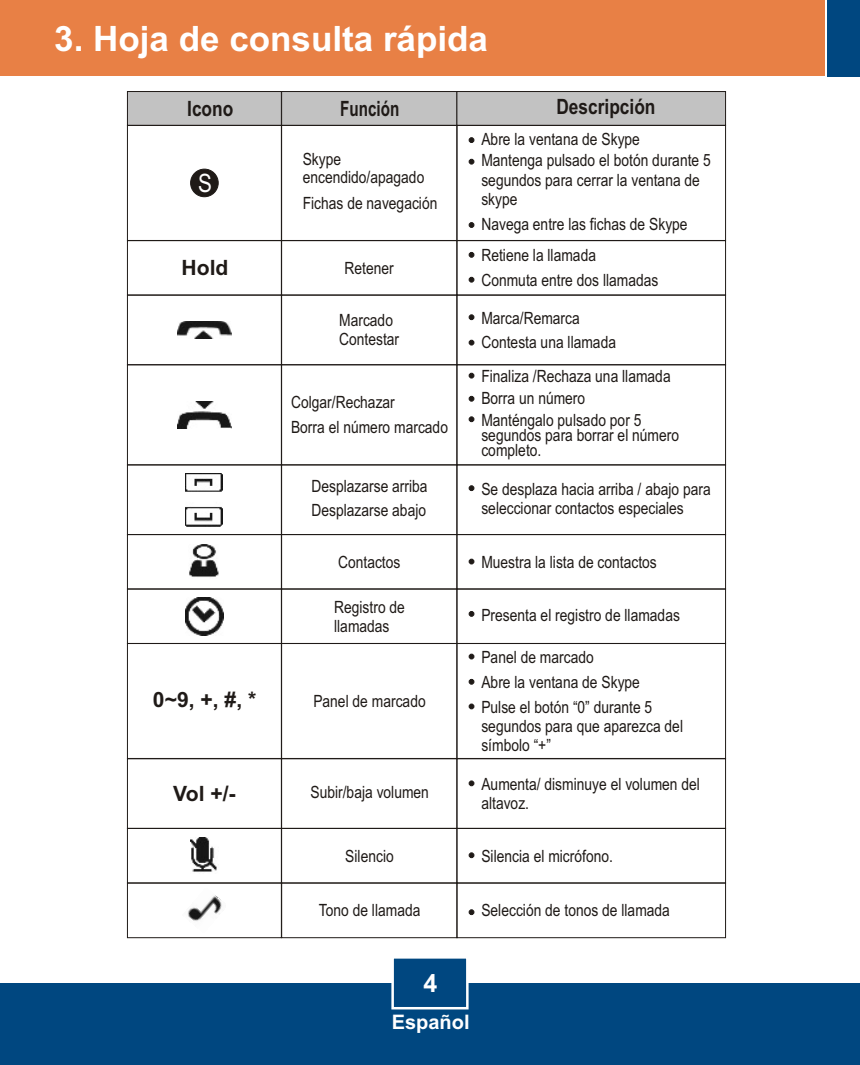
<style>
.page{position:relative;width:860px;height:1065px;background:#fff}
.page>*{position:absolute;margin:0;border:0;box-sizing:border-box;transform-origin:0 0}
.t1{font:700 35px "Arial";color:#fff}
.t2{font:25.25px "Arial Narrow";color:#fff}
.t3{font:700 25px "Arial";color:#fff}
.t4{font:700 21px "Arial";color:#1f1a17}
.t5{font:700 21px "Arial Narrow";color:#1f1a17}
.t6{font:700 21px "Arial Narrow";color:#1f1a17;scale:.88 1}
.t7{font:700 20px "Arial";color:#fff}
.t8{font:17px/19px "Arial Narrow";color:#1f1a17}
</style>
<div class="page">
<div style="left:0;top:983px;width:860px;height:82px;background:#004780"></div>
<div style="left:0;top:0;width:824px;height:76px;background:#e88045"></div>
<div style="left:827px;top:0;width:33px;height:76px;background:#004780"></div>
<svg style="left:391px;top:958px;width:78px;height:52px"></svg>
<div style="left:127px;top:125px;width:155px;height:116px;border:1px solid #1f1a17"></div>
<div style="left:127px;top:240px;width:155px;height:55px;border:1px solid #1f1a17"></div>
<div style="left:127px;top:295px;width:155px;height:70px;border:1px solid #1f1a17"></div>
<div style="left:127px;top:364px;width:155px;height:101px;border:1px solid #1f1a17"></div>
<div style="left:127px;top:534px;width:155px;height:55px;border:1px solid #1f1a17"></div>
<div style="left:127px;top:589px;width:155px;height:55px;border:1px solid #1f1a17"></div>
<div style="left:127px;top:643px;width:155px;height:116px;border:1px solid #1f1a17"></div>
<div style="left:127px;top:828px;width:155px;height:55px;border:1px solid #1f1a17"></div>
<div style="left:281px;top:125px;width:176px;height:116px;border:1px solid #1f1a17"></div>
<div style="left:281px;top:240px;width:176px;height:55px;border:1px solid #1f1a17"></div>
<div style="left:281px;top:295px;width:176px;height:70px;border:1px solid #1f1a17"></div>
<div style="left:281px;top:364px;width:176px;height:101px;border:1px solid #1f1a17"></div>
<div style="left:281px;top:465px;width:176px;height:70px;border:1px solid #1f1a17"></div>
<div style="left:281px;top:534px;width:176px;height:55px;border:1px solid #1f1a17"></div>
<div style="left:281px;top:589px;width:176px;height:55px;border:1px solid #1f1a17"></div>
<div style="left:281px;top:643px;width:176px;height:116px;border:1px solid #1f1a17"></div>
<div style="left:281px;top:759px;width:176px;height:70px;border:1px solid #1f1a17"></div>
<div style="left:281px;top:828px;width:176px;height:55px;border:1px solid #1f1a17"></div>
<svg style="left:127px;top:91px;width:599px;height:35px"></svg>
<div style="left:457px;top:125px;width:269px;height:116px;border:1px solid #1f1a17"></div>
<div style="left:457px;top:240px;width:269px;height:55px;border:1px solid #1f1a17"></div>
<div style="left:457px;top:295px;width:269px;height:70px;border:1px solid #1f1a17"></div>
<div style="left:457px;top:364px;width:269px;height:101px;border:1px solid #1f1a17"></div>
<div style="left:457px;top:534px;width:269px;height:55px;border:1px solid #1f1a17"></div>
<div style="left:457px;top:589px;width:269px;height:55px;border:1px solid #1f1a17"></div>
<div style="left:457px;top:643px;width:269px;height:116px;border:1px solid #1f1a17"></div>
<div style="left:457px;top:828px;width:269px;height:55px;border:1px solid #1f1a17"></div>
<div style="left:190px;top:169px;width:28px;height:28px;background:#1f1a17;border:1px solid #1f1a17;border-radius:50%"></div>
<img style="left:178px;top:402px;width:53px;height:26px">
<img style="left:178px;top:321px;width:53px;height:18px">
<img style="left:186px;top:473px;width:37px;height:53px">
<img style="left:189px;top:545px;width:30px;height:32px">
<img style="left:190px;top:837px;width:27px;height:35px">
<img style="left:185px;top:597px;width:38px;height:38px">
<div style="left:127px;top:883px;width:155px;height:55px;border:1px solid #1f1a17"></div>
<div style="left:281px;top:883px;width:176px;height:55px;border:1px solid #1f1a17"></div>
<div style="left:457px;top:883px;width:269px;height:55px;border:1px solid #1f1a17"></div>
<svg style="left:469px;top:910px;width:5px;height:5px"></svg>
<svg style="left:469px;top:137px;width:5px;height:6px"></svg>
<svg style="left:469px;top:159px;width:5px;height:5px"></svg>
<svg style="left:469px;top:222px;width:5px;height:6px"></svg>
<svg style="left:469px;top:252px;width:5px;height:6px"></svg>
<svg style="left:469px;top:277px;width:5px;height:5px"></svg>
<svg style="left:469px;top:340px;width:5px;height:5px"></svg>
<svg style="left:469px;top:417px;width:5px;height:5px"></svg>
<svg style="left:469px;top:396px;width:5px;height:5px"></svg>
<svg style="left:469px;top:373px;width:5px;height:5px"></svg>
<svg style="left:469px;top:315px;width:5px;height:5px"></svg>
<svg style="left:469px;top:486px;width:5px;height:5px"></svg>
<svg style="left:469px;top:559px;width:5px;height:5px"></svg>
<svg style="left:469px;top:611px;width:5px;height:6px"></svg>
<svg style="left:469px;top:679px;width:5px;height:5px"></svg>
<svg style="left:469px;top:704px;width:5px;height:5px"></svg>
<svg style="left:469px;top:654px;width:5px;height:5px"></svg>
<svg style="left:469px;top:781px;width:5px;height:5px"></svg>
<svg style="left:469px;top:853px;width:5px;height:5px"></svg>
<img style="left:187px;top:895px;width:35px;height:26px">
<h1 class="t1" style="left:54px;top:26px;width:435px">3. Hoja de consulta rápida</h1>
<p class="t5" style="left:187px;top:101px;width:48px">Icono</p>
<p class="t6" style="left:340px;top:101px;width:69px">Función</p>
<p class="t5" style="left:556px;top:99px;width:101px">Descripción</p>
<h2 class="t2" style="left:198px;top:174px;width:15px">S</h2>
<p class="t4" style="left:182px;top:260px;width:48px">Hold</p>
<p class="t4" style="left:153px;top:692px;width:105px">0~9, +, #, *</p>
<p class="t4" style="left:173px;top:786px;width:64px">Vol +/-</p>
<p class="t8" style="left:303px;top:152px;width:123px;line-height:17.2px">Skype encendido/apagado</p>
<p class="t8" style="left:303px;top:195px;width:136px">Fichas de navegación</p>
<p class="t8" style="left:345px;top:260px;width:51px">Retener</p>
<p class="t8" style="left:481px;top:130px;width:231px;line-height:21.5px">Abre la ventana de Skype<br>Mantenga pulsado el botón durante 5</p>
<p class="t8" style="left:481px;top:172px;width:220px">segundos para cerrar la ventana de skype</p>
<p class="t8" style="left:481px;top:216px;width:208px">Navega entre las fichas de Skype</p>
<p class="t8" style="left:481px;top:245px;width:179px;line-height:24.8px">Retiene la llamada<br>Conmuta entre dos llamadas</p>
<p class="t8" style="left:339px;top:312px;width:62px">Marcado<br>Contestar</p>
<p class="t8" style="left:481px;top:307px;width:136px;line-height:24.8px">Marca/Remarca<br>Contesta una llamada</p>
<p class="t8" style="left:291px;top:392px;width:159px;line-height:24.8px">Colgar/Rechazar<br>Borra el número marcado</p>
<p class="t8" style="left:481px;top:367px;width:191px;line-height:21.8px">Finaliza /Rechaza una llamada<br>Borra un número<br>Manténgalo pulsado por 5</p>
<p class="t8" style="left:481px;top:429px;width:199px;line-height:15.2px">segundos para borrar el número completo.</p>
<p class="t8" style="left:311px;top:475px;width:118px;line-height:24.8px">Desplazarse arriba<br>Desplazarse abajo</p>
<p class="t8" style="left:481px;top:481px;width:231px">Se desplaza hacia arriba / abajo para seleccionar contactos especiales</p>
<p class="t8" style="left:338px;top:554px;width:64px">Contactos</p>
<p class="t8" style="left:481px;top:554px;width:177px">Muestra la lista de contactos</p>
<p class="t8" style="left:334px;top:599px;width:72px">Registro de llamadas</p>
<p class="t8" style="left:481px;top:607px;width:200px">Presenta el registro de llamadas</p>
<p class="t8" style="left:313px;top:693px;width:114px">Panel de marcado</p>
<p class="t8" style="left:481px;top:646px;width:172px;line-height:25px">Panel de marcado<br>Abre la ventana de Skype<br>Pulse el botón “0” durante 5</p>
<p class="t8" style="left:481px;top:718px;width:203px">segundos para que aparezca del símbolo “+”</p>
<p class="t8" style="left:310px;top:784px;width:120px">Subir/baja volumen</p>
<p class="t8" style="left:481px;top:776px;width:220px">Aumenta/ disminuye el volumen del altavoz.</p>
<p class="t8" style="left:345px;top:848px;width:50px">Silencio</p>
<p class="t8" style="left:481px;top:848px;width:133px">Silencia el micrófono.</p>
<p class="t8" style="left:319px;top:902px;width:103px">Tono de llamada</p>
<p class="t8" style="left:481px;top:902px;width:190px">Selección de tonos de llamada</p>
<h3 class="t3" style="left:423px;top:974px;width:15px">4</h3>
<p class="t7" style="left:392px;top:1015px;width:79px">Español</p>
</div>
